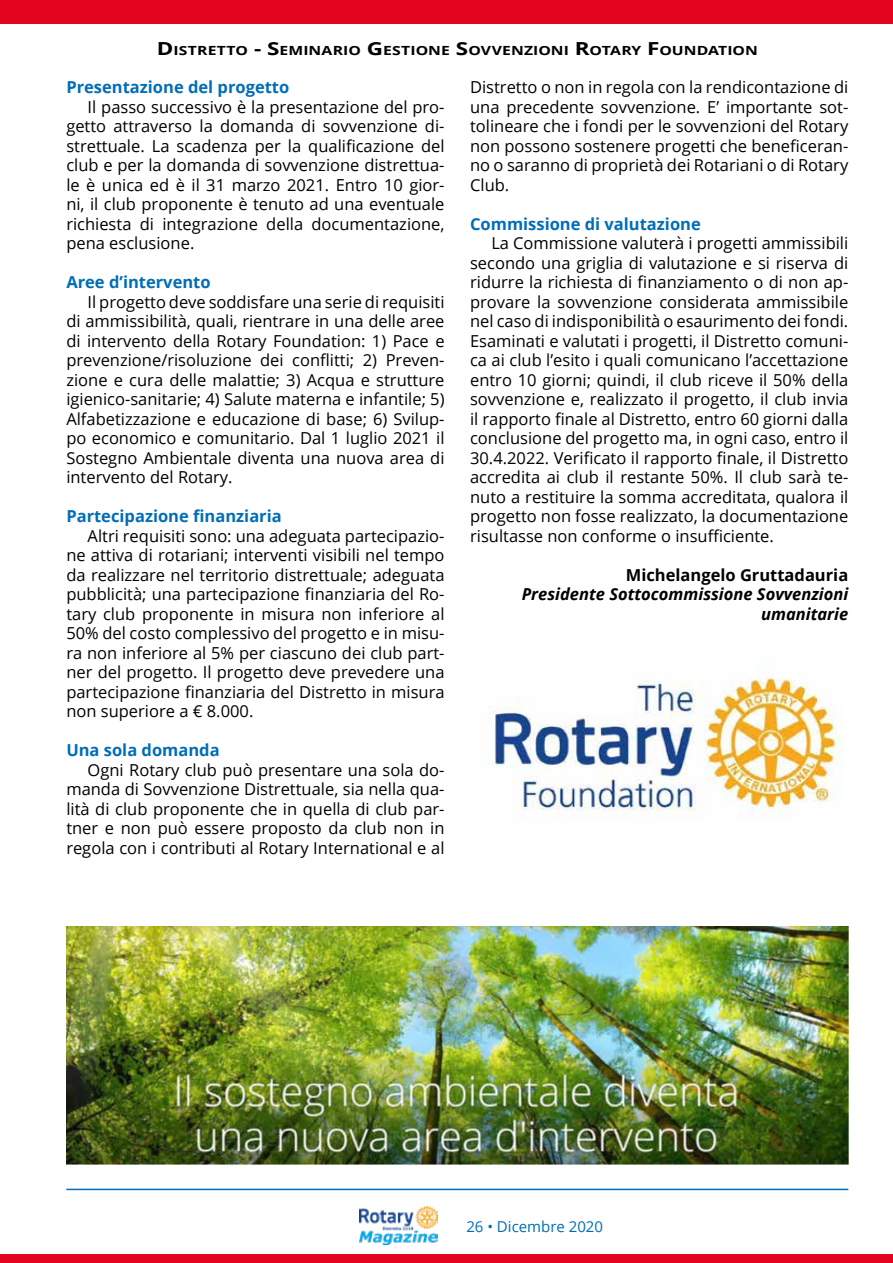
<style>
.page{position:relative;width:893px;height:1263px;background:#fff}
.page>*{position:absolute;margin:0;border:0;box-sizing:border-box;transform-origin:0 0}
.t1{font:16.5px/19.5px "Open Sans";color:#000;text-align:justify}
.t2{font:700 16.5px "Open Sans";color:#006db8}
.t3{font:italic 700 16.5px/19.5px "Open Sans";color:#000;text-align:right}
.t4{font:15px "Open Sans";color:#006db8}
.t5{font:700 12.6px "Open Sans";color:#000;scale:1.25 1}
.s1{font-size:18px}
.s2{font-style:normal}
</style>
<div class="page">
<img style="left:359px;top:1206px;width:78px;height:39px">
<hr style="left:66px;top:1189px;width:782px;height:1px;background:#006db8">
<div style="left:0;top:1254px;width:893px;height:9px;background:#e40521"></div>
<div style="left:0;top:0;width:893px;height:23px;background:#e40521"></div>
<img style="left:66px;top:926px;width:782px;height:238px">
<img style="left:480px;top:669px;width:362px;height:150px">
<p class="t5" style="left:157px;top:42px;width:482px"><span class="s1">D</span>ISTRETTO <span class="s1">- S</span>EMINARIO <span class="s1">G</span>ESTIONE <span class="s1">S</span>OVVENZIONI <span class="s1">R</span>OTARY <span class="s1">F</span>OUNDATION</p>
<p class="t2" style="left:66px;top:75px;width:224px">Presentazione del progetto</p>
<p class="t1" style="left:88px;top:96px;width:358px">Il passo successivo è la presentazione del pro-</p>
<p class="t1" style="left:66px;top:116px;width:380px">getto attraverso la domanda di sovvenzione di-</p>
<p class="t1" style="left:66px;top:135px;width:380px">strettuale. La scadenza per la qualificazione del</p>
<p class="t1" style="left:66px;top:155px;width:380px">club e per la domanda di sovvenzione distrettua-</p>
<p class="t1" style="left:66px;top:174px;width:380px">le è unica ed è il 31 marzo 2021. Entro 10 gior-</p>
<p class="t1" style="left:66px;top:194px;width:380px">ni, il club proponente è tenuto ad una eventuale</p>
<p class="t1" style="left:66px;top:213px;width:380px">richiesta di integrazione della documentazione,</p>
<p class="t1" style="left:66px;top:233px;width:130px">pena esclusione.</p>
<p class="t2" style="left:66px;top:270px;width:146px">Aree d’intervento</p>
<p class="t1" style="left:88px;top:291px;width:358px">Il progetto deve soddisfare una serie di requisiti</p>
<p class="t1" style="left:66px;top:311px;width:380px">di ammissibilità, quali, rientrare in una delle aree</p>
<p class="t1" style="left:66px;top:330px;width:380px">di intervento della Rotary Foundation: 1) Pace e</p>
<p class="t1" style="left:66px;top:350px;width:380px">prevenzione/risoluzione dei conflitti; 2) Preven-</p>
<p class="t1" style="left:66px;top:369px;width:380px">zione e cura delle malattie; 3) Acqua e strutture</p>
<p class="t1" style="left:66px;top:389px;width:380px">igienico-sanitarie; 4) Salute materna e infantile; 5)</p>
<p class="t1" style="left:66px;top:408px;width:380px">Alfabetizzazione e educazione di base; 6) Svilup-</p>
<p class="t1" style="left:66px;top:428px;width:380px">po economico e comunitario. Dal 1 luglio 2021 il</p>
<p class="t1" style="left:66px;top:447px;width:380px">Sostegno Ambientale diventa una nuova area di</p>
<p class="t1" style="left:66px;top:467px;width:168px">intervento del Rotary.</p>
<p class="t2" style="left:66px;top:505px;width:217px">Partecipazione finanziaria</p>
<p class="t1" style="left:88px;top:526px;width:358px">Altri requisiti sono: una adeguata partecipazio-</p>
<p class="t1" style="left:66px;top:545px;width:380px">ne attiva di rotariani; interventi visibili nel tempo</p>
<p class="t1" style="left:66px;top:565px;width:380px">da realizzare nel territorio distrettuale; adeguata</p>
<p class="t1" style="left:66px;top:584px;width:380px">pubblicità; una partecipazione finanziaria del Ro-</p>
<p class="t1" style="left:66px;top:604px;width:380px">tary club proponente in misura non inferiore al</p>
<p class="t1" style="left:66px;top:623px;width:380px">50% del costo complessivo del progetto e in misu-</p>
<p class="t1" style="left:66px;top:643px;width:380px">ra non inferiore al 5% per ciascuno dei club part-</p>
<p class="t1" style="left:66px;top:662px;width:380px">ner del progetto. Il progetto deve prevedere una</p>
<p class="t1" style="left:66px;top:682px;width:380px">partecipazione finanziaria del Distretto in misura</p>
<p class="t1" style="left:66px;top:701px;width:189px">non superiore a € 8.000.</p>
<p class="t2" style="left:66px;top:739px;width:155px">Una sola domanda</p>
<p class="t1" style="left:88px;top:760px;width:358px">Ogni Rotary club può presentare una sola do-</p>
<p class="t1" style="left:66px;top:779px;width:380px">manda di Sovvenzione Distrettuale, sia nella qua-</p>
<p class="t1" style="left:66px;top:799px;width:380px">lità di club proponente che in quella di club par-</p>
<p class="t1" style="left:66px;top:818px;width:380px">tner e non può essere proposto da club non in</p>
<p class="t1" style="left:66px;top:838px;width:380px">regola con i contributi al Rotary International e al</p>
<p class="t1" style="left:470px;top:77px;width:380px">Distretto o non in regola con la rendicontazione di una precedente sovvenzione. E’ importante sot&shy;tolineare che i fondi per le sovvenzioni del Rotary non possono sostenere progetti che beneficeran&shy;no o saranno di proprietà dei Rotariani o di Rotary Club.</p>
<p class="t2" style="left:470px;top:212px;width:232px">Commissione di valutazione</p>
<p class="t1" style="left:491px;top:233px;width:358px">La Commissione valuterà i progetti ammissibili</p>
<p class="t1" style="left:470px;top:253px;width:380px">secondo una griglia di valutazione e si riserva di</p>
<p class="t1" style="left:470px;top:272px;width:380px">ridurre la richiesta di finanziamento o di non ap-</p>
<p class="t1" style="left:470px;top:292px;width:380px">provare la sovvenzione considerata ammissibile</p>
<p class="t1" style="left:470px;top:311px;width:380px">nel caso di indisponibilità o esaurimento dei fondi.</p>
<p class="t1" style="left:470px;top:331px;width:380px">Esaminati e valutati i progetti, il Distretto comuni-</p>
<p class="t1" style="left:470px;top:350px;width:380px">ca ai club l’esito i quali comunicano l’accettazione</p>
<p class="t1" style="left:470px;top:370px;width:380px">entro 10 giorni; quindi, il club riceve il 50% della</p>
<p class="t1" style="left:470px;top:389px;width:380px">sovvenzione e, realizzato il progetto, il club invia</p>
<p class="t1" style="left:470px;top:409px;width:380px">il rapporto finale al Distretto, entro 60 giorni dalla</p>
<p class="t1" style="left:470px;top:428px;width:380px">conclusione del progetto ma, in ogni caso, entro il</p>
<p class="t1" style="left:470px;top:448px;width:380px">30.4.2022. Verificato il rapporto finale, il Distretto</p>
<p class="t1" style="left:470px;top:467px;width:380px">accredita ai club il restante 50%. Il club sarà te-</p>
<p class="t1" style="left:470px;top:487px;width:380px">nuto a restituire la somma accreditata, qualora il</p>
<p class="t1" style="left:470px;top:506px;width:380px">progetto non fosse realizzato, la documentazione</p>
<p class="t1" style="left:470px;top:526px;width:305px">risultasse non conforme o insufficiente.</p>
<p class="t3" style="left:522px;top:565px;width:328px"><span class="s2">Michelangelo Gruttadauria<br></span>Presidente Sottocommissione Sovvenzioni umanitarie</p>
<p class="t4" style="left:466px;top:1216px;width:138px">26 • Dicembre 2020</p>
</div>
